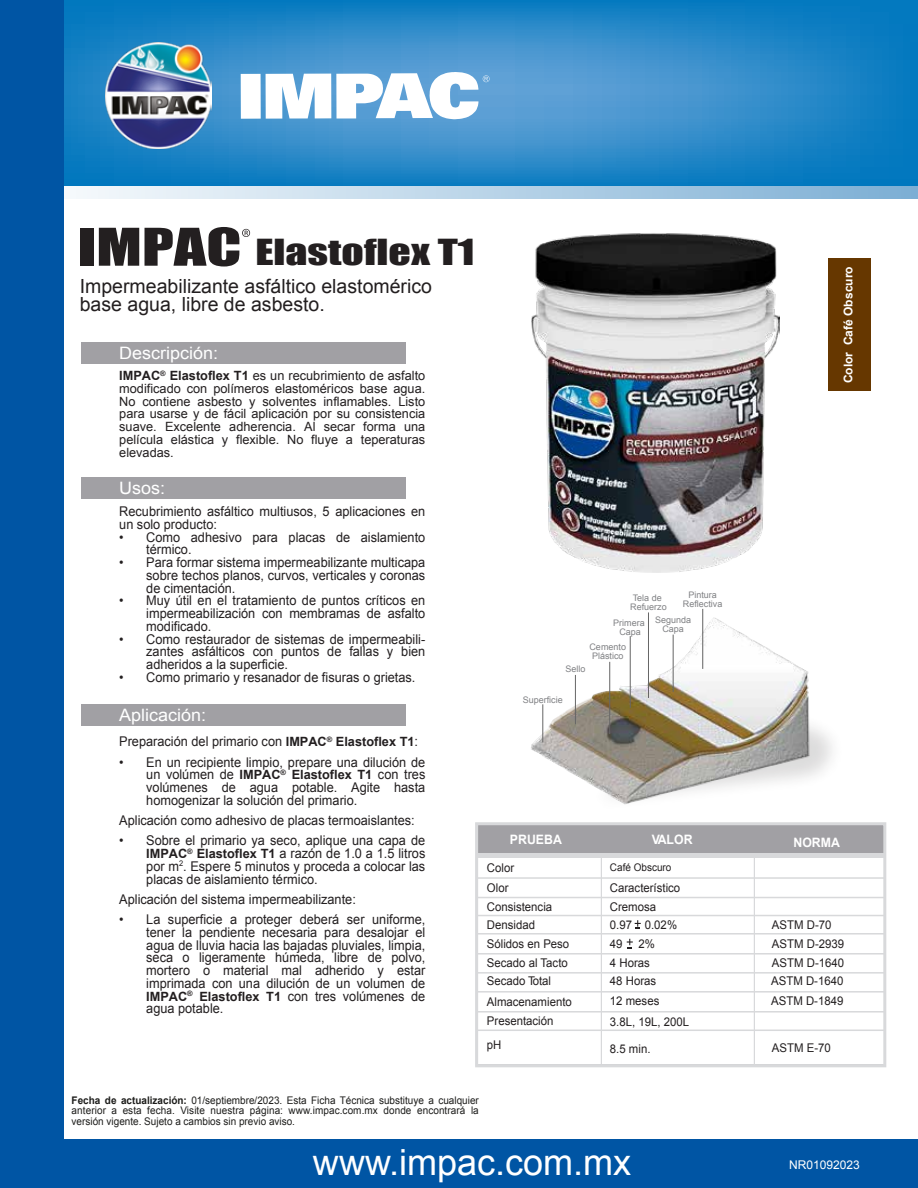
<style>
.page{position:relative;width:918px;height:1188px;background:#fff}
.page>*{position:absolute;margin:0;border:0;box-sizing:border-box;transform-origin:0 0}
.t1{font:36px "Arial";color:#fff}
.t2{font:33px "Impact";color:#231f20;scale:1.33 1}
.t3{font:19.5px/18px "Arial";color:#231f20}
.t4{font:17.1px "Arial";color:#fff;scale:1.05 1}
.t5{font:13.35px/12.8px "Arial";color:#231f20;text-align:justify;scale:.95 1}
.t6{font:700 12.9px "Arial";color:#fff;scale:.95 1}
.t7{font:12.75px/12.8px "Arial";color:#231f20;text-align:justify}
.t8{font:12px/18.9px "Arial";color:#231f20;scale:.95 1}
.t9{font:700 12px "Arial";color:#fff}
.t10{font:12px "Arial";color:#fff}
.t11{font:10.5px/10.5px "Arial";color:#1d1d1b;text-align:justify;scale:.95 1}
.t12{font:10.5px "Arial";color:#231f20;scale:.95 1}
.t13{font:9px/9px "Arial";color:#808184;text-align:center}
.s1{font-size:48px}
.s2{font-weight:700}
.s3{font-weight:700;font-size:12.75px}
</style>
<div class="page">
<div style="left:81px;top:343px;width:325px;height:21px;background:#a1a0a4"></div>
<div style="left:81px;top:478px;width:325px;height:21px;background:#a1a0a4"></div>
<div style="left:81px;top:704px;width:325px;height:22px;background:#a1a0a4"></div>
<div style="left:828px;top:258px;width:43px;height:133px;background:#663700"></div>
<svg style="left:242px;top:229px;width:8px;height:8px"></svg>
<div style="left:477px;top:824px;width:408px;height:30px;background:#a1a0a4"></div>
<hr style="left:477px;top:854px;width:408px;height:4px;background:#d8d9db">
<hr style="left:476px;top:933px;width:408px;height:2px;background:#d8d9db">
<hr style="left:476px;top:915px;width:408px;height:1px;background:#d8d9db">
<hr style="left:476px;top:897px;width:408px;height:1px;background:#d8d9db">
<hr style="left:476px;top:877px;width:408px;height:2px;background:#d8d9db">
<hr style="left:601px;top:855px;width:1px;height:209px;background:#d8d9db">
<hr style="left:754px;top:855px;width:1px;height:210px;background:#d8d9db">
<hr style="left:476px;top:953px;width:408px;height:2px;background:#d8d9db">
<hr style="left:476px;top:972px;width:408px;height:2px;background:#d8d9db">
<hr style="left:476px;top:991px;width:408px;height:2px;background:#d8d9db">
<hr style="left:476px;top:1011px;width:408px;height:2px;background:#d8d9db">
<hr style="left:476px;top:1030px;width:408px;height:1px;background:#d8d9db">
<div style="left:475px;top:822px;width:411px;height:245px;border:3px solid #d8d9db"></div>
<svg style="left:627px;top:939px;width:6px;height:10px"></svg>
<svg style="left:635px;top:920px;width:6px;height:9px"></svg>
<img style="left:581px;top:729px;width:272px;height:97px">
<img style="left:531px;top:612px;width:286px;height:195px">
<hr style="left:542px;top:704px;width:1px;height:38px;background:#666">
<hr style="left:609px;top:662px;width:1px;height:72px;background:#666">
<hr style="left:575px;top:675px;width:1px;height:49px;background:#666">
<hr style="left:630px;top:636px;width:1px;height:72px;background:#666">
<hr style="left:648px;top:612px;width:1px;height:86px;background:#666">
<hr style="left:673px;top:635px;width:1px;height:57px;background:#666">
<hr style="left:702px;top:609px;width:1px;height:60px;background:#666">
<img style="left:532px;top:233px;width:248px;height:340px">
<svg style="left:64px;top:0;width:854px;height:187px;background:#2888c8"></svg>
<svg style="left:76px;top:187px;width:842px;height:11px;background:#b8d3e7"></svg>
<div style="left:0;top:1139px;width:918px;height:49px;background:#0055a4"></div>
<div style="left:0;top:0;width:64px;height:1184px;background:#0055a4"></div>
<div style="left:241px;top:74px;width:20px;height:45px;background:#fff"></div>
<svg style="left:266px;top:72px;width:224px;height:47px"></svg>
<img style="left:106px;top:43px;width:105px;height:106px">
<h2 class="t2" style="left:78px;top:226px;width:300px"><span class="s1">IMPAC</span> Elastoflex T1</h2>
<h3 class="t3" style="left:80px;top:277px;width:354px">Impermeabilizante asfáltico elastomérico base agua, libre de asbesto.</h3>
<p class="t4" style="left:119px;top:342px;width:96px">Descripción:</p>
<p class="t7" style="left:119px;top:369px;width:308px"><span class="s2">IMPAC</span><sup>®</sup> <span class="s2">Elastoflex T1</span> es un recubrimiento de asfalto modificado con polímeros elastoméricos base agua.<br>No contiene asbesto y solventes inflamables. Listo para usarse y de fácil aplicación por su consistencia suave. Excelente adherencia. Al secar forma una película elástica y flexible. No fluye a teperaturas elevadas.</p>
<p class="t4" style="left:119px;top:477px;width:45px">Usos:</p>
<p class="t5" style="left:119px;top:505px;width:324px">Recubrimiento asfáltico multiusos, 5 aplicaciones en un solo producto:</p>
<p class="t5" style="left:146px;top:531px;width:295px;text-indent:-27px">• Como adhesivo para placas de aislamiento térmico.</p>
<p class="t5" style="left:146px;top:556px;width:295px;text-indent:-27px">• Para formar sistema impermeabilizante multicapa sobre techos planos, curvos, verticales y coronas de cimentación.</p>
<p class="t5" style="left:146px;top:594px;width:295px;text-indent:-27px">• Muy útil en el tratamiento de puntos críticos en impermeabilización con membramas de asfalto modificado.</p>
<p class="t5" style="left:146px;top:633px;width:295px;text-indent:-27px">• Como restaurador de sistemas de impermeabili&shy;zantes asfálticos con puntos de fallas y bien adheridos a la superficie.</p>
<p class="t5" style="left:119px;top:671px;width:313px">• Como primario y resanador de fisuras o grietas.</p>
<p class="t4" style="left:119px;top:704px;width:84px">Aplicación:</p>
<p class="t5" style="left:119px;top:735px;width:316px">Preparación del primario con <span class="s3">IMPAC</span><sup>®</sup> <span class="s3">Elastoflex T1</span>:</p>
<p class="t5" style="left:146px;top:756px;width:295px;text-indent:-27px">• En un recipiente limpio, prepare una dilución de un volúmen de <span class="s3">IMPAC</span><sup>®</sup> <span class="s3">Elastoflex T1</span> con tres volúmenes de agua potable. Agite hasta homogenizar la solución del primario.</p>
<p class="t5" style="left:119px;top:814px;width:313px">Aplicación como adhesivo de placas termoaislantes:</p>
<p class="t5" style="left:146px;top:834px;width:295px;text-indent:-27px">• Sobre el primario ya seco, aplique una capa de <span class="s3">IMPAC</span><sup>®</sup> <span class="s3">Elastoflex T1</span> a razón de 1.0 a 1.5 litros por m<sup>2</sup>. Espere 5 minutos y proceda a colocar las placas de aislamiento térmico.</p>
<p class="t5" style="left:119px;top:893px;width:251px">Aplicación del sistema impermeabilizante:</p>
<p class="t5" style="left:146px;top:913px;width:295px;text-indent:-27px">• La superficie a proteger deberá ser uniforme, tener la pendiente necesaria para desalojar el agua de lluvia hacia las bajadas pluviales, limpia, seca o ligeramente húmeda, libre de polvo, mortero o material mal adherido y estar imprimada con una dilución de un volumen de <span class="s3">IMPAC</span><sup>®</sup> <span class="s3">Elastoflex T1</span> con tres volúmenes de agua potable.</p>
<p class="t13" style="left:630px;top:594px;width:38px;text-align:left">Tela de<br>Refuerzo</p>
<p class="t13" style="left:683px;top:590px;width:41px">Pintura<br>Reflectiva</p>
<p class="t13" style="left:613px;top:618px;width:33px">Primera<br>Capa</p>
<p class="t13" style="left:655px;top:616px;width:38px">Segunda<br>Capa</p>
<p class="t13" style="left:589px;top:643px;width:38px;text-align:left">Cemento<br>Plástico</p>
<p class="t13" style="left:565px;top:664px;width:22px">Sello</p>
<p class="t13" style="left:523px;top:695px;width:42px">Superficie</p>
<p class="t9" style="left:840px;top:383px;width:118px;rotate:-90deg">Color Café Obscuro</p>
<p class="t6" style="left:510px;top:831px;width:56px">PRUEBA</p>
<p class="t6" style="left:652px;top:831px;width:45px">VALOR</p>
<p class="t6" style="left:793px;top:834px;width:50px">NORMA</p>
<p class="t8" style="left:487px;top:859px;width:30px">Color</p>
<p class="t12" style="left:610px;top:861px;width:66px">Café Obscuro</p>
<p class="t8" style="left:610px;top:898px;width:50px">Cremosa</p>
<p class="t8" style="left:610px;top:935px;width:15px">49</p>
<p class="t8" style="left:487px;top:878px;width:70px;line-height:19.5px">Olor<br>Consistencia</p>
<p class="t8" style="left:487px;top:935px;width:88px;line-height:18.5px">Sólidos en Peso<br>Secado al Tacto<br>Secado Total</p>
<p class="t8" style="left:487px;top:992px;width:91px">Almacenamiento</p>
<p class="t8" style="left:610px;top:878px;width:76px">Característico</p>
<p class="t8" style="left:610px;top:916px;width:72px">0.97 0.02%</p>
<p class="t8" style="left:487px;top:916px;width:52px">Densidad</p>
<p class="t8" style="left:610px;top:935px;width:54px;text-indent:29px">2%<br>4 Horas<br>48 Horas<br>12 meses</p>
<p class="t8" style="left:610px;top:1012px;width:85px">3.8L, 19L, 200L</p>
<p class="t8" style="left:610px;top:1039px;width:44px">8.5 min.</p>
<p class="t8" style="left:487px;top:1012px;width:72px">Presentación</p>
<p class="t8" style="left:487px;top:1036px;width:17px">pH</p>
<p class="t8" style="left:772px;top:916px;width:64px">ASTM D-70</p>
<p class="t8" style="left:772px;top:935px;width:78px">ASTM D-2939</p>
<p class="t8" style="left:772px;top:953px;width:78px">ASTM D-1640</p>
<p class="t8" style="left:771px;top:971px;width:78px;line-height:20px">ASTM D-1640<br>ASTM D-1849</p>
<p class="t8" style="left:772px;top:1039px;width:64px">ASTM E-70</p>
<p class="t11" style="left:72px;top:1095px;width:430px"><span class="s2">Fecha de actualización:</span> 01/septiembre/2023. Esta Ficha Técnica substituye a cualquier anterior a esta fecha. Visite nuestra página: www.impac.com.mx donde encontrará la versión vigente. Sujeto a cambios sin previo aviso.</p>
<h1 class="t1" style="left:313px;top:1138px;width:320px">www.impac.com.mx</h1>
<p class="t10" style="left:789px;top:1157px;width:72px">NR01092023</p>
</div>
